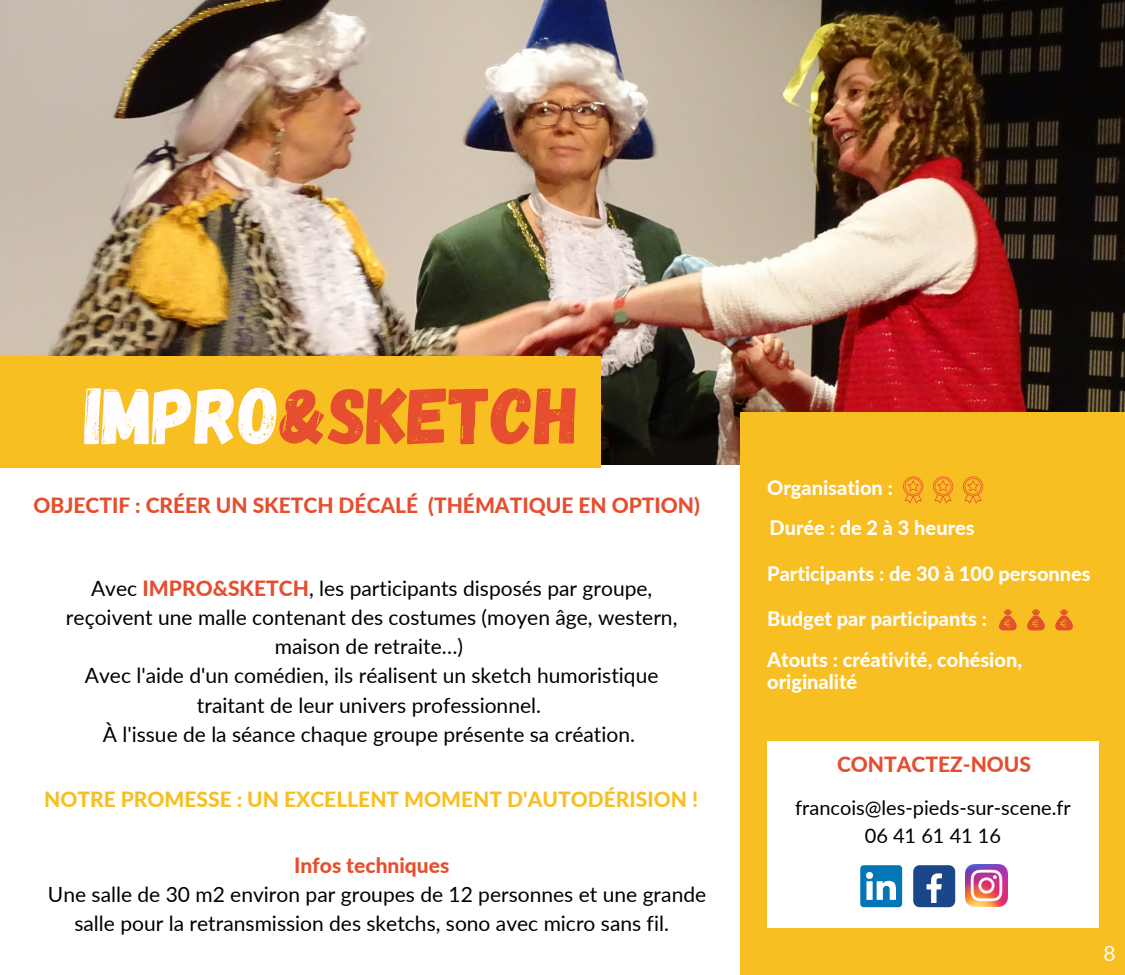
<style>
.page{position:relative;width:1125px;height:975px;background:#fff}
.page>*{position:absolute;margin:0;border:0;box-sizing:border-box;transform-origin:0 0}
.t1{font:80px "Gagalin";color:#e54e2e}
.t2{font:21px/29.2px "Lato";color:#000;text-align:center}
.t3{font:800 21px "Lato";color:#e54e2e}
.t4{font:800 21px "Lato";color:#f7bf21}
.t5{font:21px "Lato";color:#fffdff}
.t6{font:800 20px/21.8px "Lato";color:#fff}
.t7{font:800 20px "Lato";color:#fffdff}
.t8{font:20px "Lato";color:#000}
.s1{color:#fffdff}
.s2{font-weight:800;color:#e54e2e}
</style>
<div class="page">
<img style="left:0;top:0;width:1125px;height:464px">
<div style="left:740px;top:412px;width:385px;height:563px;background:#f7bf21"></div>
<svg style="left:999px;top:609px;width:18px;height:21px"></svg>
<div style="left:767px;top:741px;width:332px;height:187px;background:#fff"></div>
<img style="left:966px;top:864px;width:42px;height:42px">
<svg style="left:860px;top:865px;width:42px;height:42px"></svg>
<div style="left:913px;top:865px;width:42px;height:42px;background:#1a4789;border-radius:6px"></div>
<svg style="left:927px;top:873px;width:15px;height:30px"></svg>
<div style="left:0;top:356px;width:600px;height:112px;background:#f7bf21"></div>
<svg style="left:1027px;top:609px;width:18px;height:21px"></svg>
<svg style="left:1055px;top:609px;width:18px;height:21px"></svg>
<svg style="left:903px;top:476px;width:20px;height:27px"></svg>
<svg style="left:933px;top:476px;width:20px;height:27px"></svg>
<svg style="left:963px;top:476px;width:20px;height:27px"></svg>
<p class="t1" style="left:85px;top:364px;width:496px"><span class="s1">IMPRO</span>&amp;SKETCH</p>
<p class="t3" style="left:33px;top:492px;width:668px">OBJECTIF : CRÉER UN SKETCH DÉCALÉ (THÉMATIQUE EN OPTION)</p>
<p class="t2" style="left:66px;top:573px;width:613px">Avec <span class="s2">IMPRO&amp;SKETCH</span>, les participants disposés par groupe, reçoivent une malle contenant des costumes (moyen âge, western, maison de retraite…)</p>
<p class="t2" style="left:85px;top:661px;width:575px">Avec l'aide d'un comédien, ils réalisent un sketch humoristique traitant de leur univers professionnel.</p>
<p class="t2" style="left:103px;top:719px;width:534px">À l'issue de la séance chaque groupe présente sa création.</p>
<p class="t4" style="left:44px;top:787px;width:655px">NOTRE PROMESSE : UN EXCELLENT MOMENT D'AUTODÉRISION !</p>
<p class="t3" style="left:294px;top:852px;width:157px">Infos techniques</p>
<p class="t2" style="left:48px;top:880px;width:660px">Une salle de 30 m2 environ par groupes de 12 personnes et une grande salle pour la retransmission des sketchs, sono avec micro sans fil.</p>
<p class="t7" style="left:767px;top:475px;width:127px">Organisation :</p>
<p class="t7" style="left:770px;top:515px;width:207px">Durée : de 2 à 3 heures</p>
<p class="t6" style="left:767px;top:562px;width:325px">Participants : de 30 à 100 personnes</p>
<p class="t7" style="left:767px;top:606px;width:221px">Budget par participants :</p>
<p class="t6" style="left:767px;top:649px;width:256px">Atouts : créativité, cohésion, originalité</p>
<p class="t3" style="left:837px;top:751px;width:196px">CONTACTEZ-NOUS</p>
<p class="t8" style="left:795px;top:795px;width:277px">francois@les-pieds-sur-scene.fr</p>
<p class="t8" style="left:865px;top:823px;width:138px">06 41 61 41 16</p>
<p class="t5" style="left:1103px;top:940px;width:14px">8</p>
</div>
